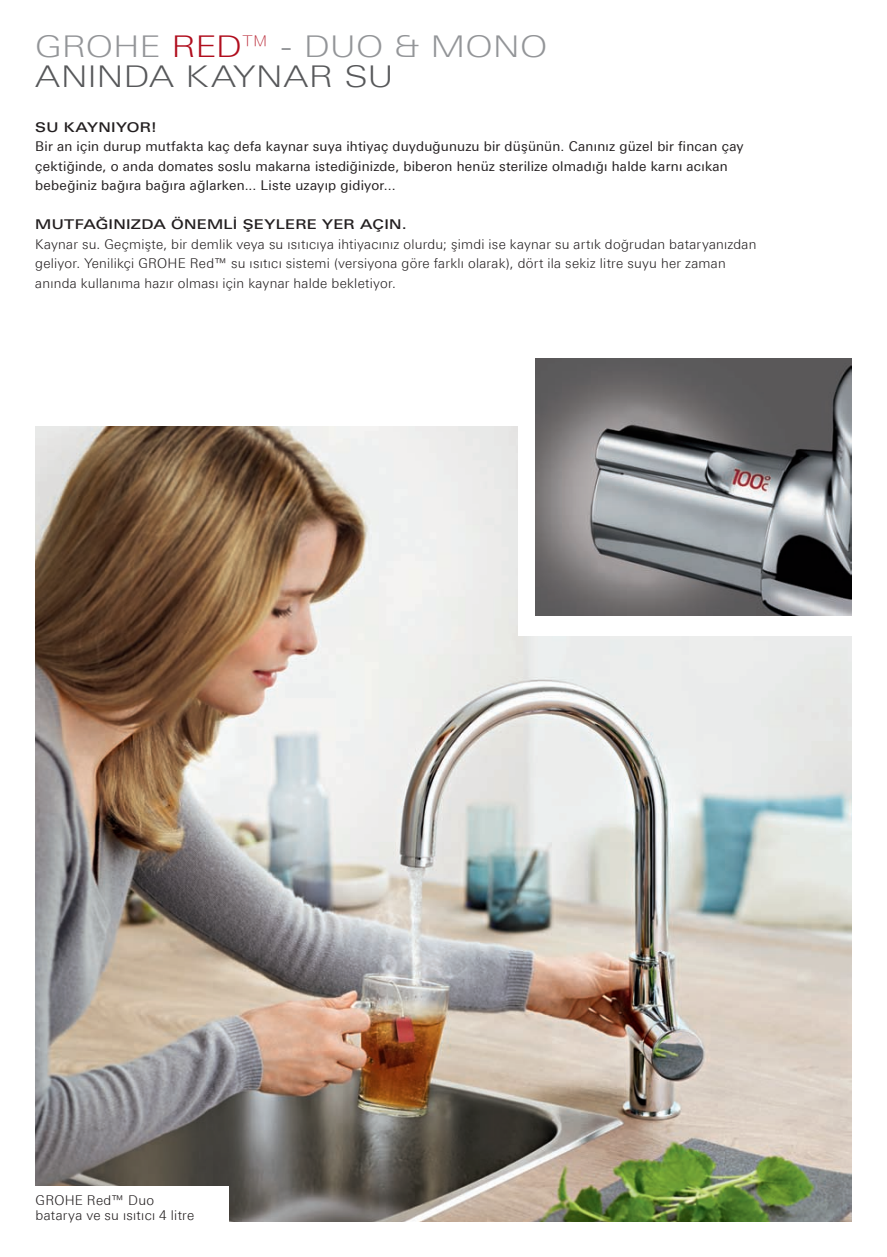
<style>
.page{position:relative;width:887px;height:1257px;background:#fff}
.page>*{position:absolute;margin:0;border:0;box-sizing:border-box;transform-origin:0 0}
.t1{font:300 30px/30px "Linotype Univers 340 Ex";letter-spacing:.01em;color:#939598}
.t2{font:300 13.5px/19.5px "Linotype Univers 330";letter-spacing:.015em;color:#231f20}
.t3{font:13.5px/19.5px "Linotype Univers 430";letter-spacing:.02em;color:#231f20}
.t4{font:500 13.5px "Linotype Univers 540 Ex";letter-spacing:.02em;color:#231f20}
.s1{color:#b00d1d}
.s2{font-family:"Linotype Univers 140 Ex Ult Lt";font-weight:400;color:#b00d1d}
.s3{color:#57585a}
</style>
<div class="page">
<img style="left:35px;top:426px;width:816px;height:796px">
<div style="left:27px;top:1186px;width:202px;height:42px;background:#fff"></div>
<div style="left:518px;top:376px;width:369px;height:259px;background:#fff"></div>
<img style="left:535px;top:358px;width:317px;height:258px">
<h1 class="t1" style="left:35px;top:31px;width:514px">gROhE <span class="s1">RED</span><span class="s2">™</span> - DUO &amp; MONO<br><span class="s3">ANINDA KAYNAR SU</span></h1>
<p class="t4" style="left:35px;top:119px;width:124px">SU KAYNIYOR!</p>
<p class="t3" style="left:35px;top:137px;width:710px">Bir an için durup mutfakta kaç defa kaynar suya ihtiyaç duyduğunuzu bir düşünün. Canınız güzel bir fincan çay çektiğinde, o anda domates soslu makarna istediğinizde, biberon henüz sterilize olmadığı halde karnı acıkan bebeğiniz bağıra bağıra ağlarken... Liste uzayıp gidiyor...</p>
<p class="t4" style="left:35px;top:217px;width:373px">MUTFAĞINIZDA ÖNEMLİ ŞEYLERE YER AÇIN.</p>
<p class="t2" style="left:35px;top:234px;width:723px">Kaynar su. Geçmişte, bir demlik veya su ısıtıcıya ihtiyacınız olurdu; şimdi ise kaynar su artık doğrudan bataryanızdan geliyor. Yenilikçi GROHE Red™ su ısıtıcı sistemi (versiyona göre farklı olarak), dört ila sekiz litre suyu her zaman anında kullanıma hazır olması için kaynar halde bekletiyor.</p>
<p class="t2" style="left:36px;top:1192px;width:160px;line-height:15px">GROHE Red™ Duo batarya ve su ısıtıcı 4 litre</p>
</div>
